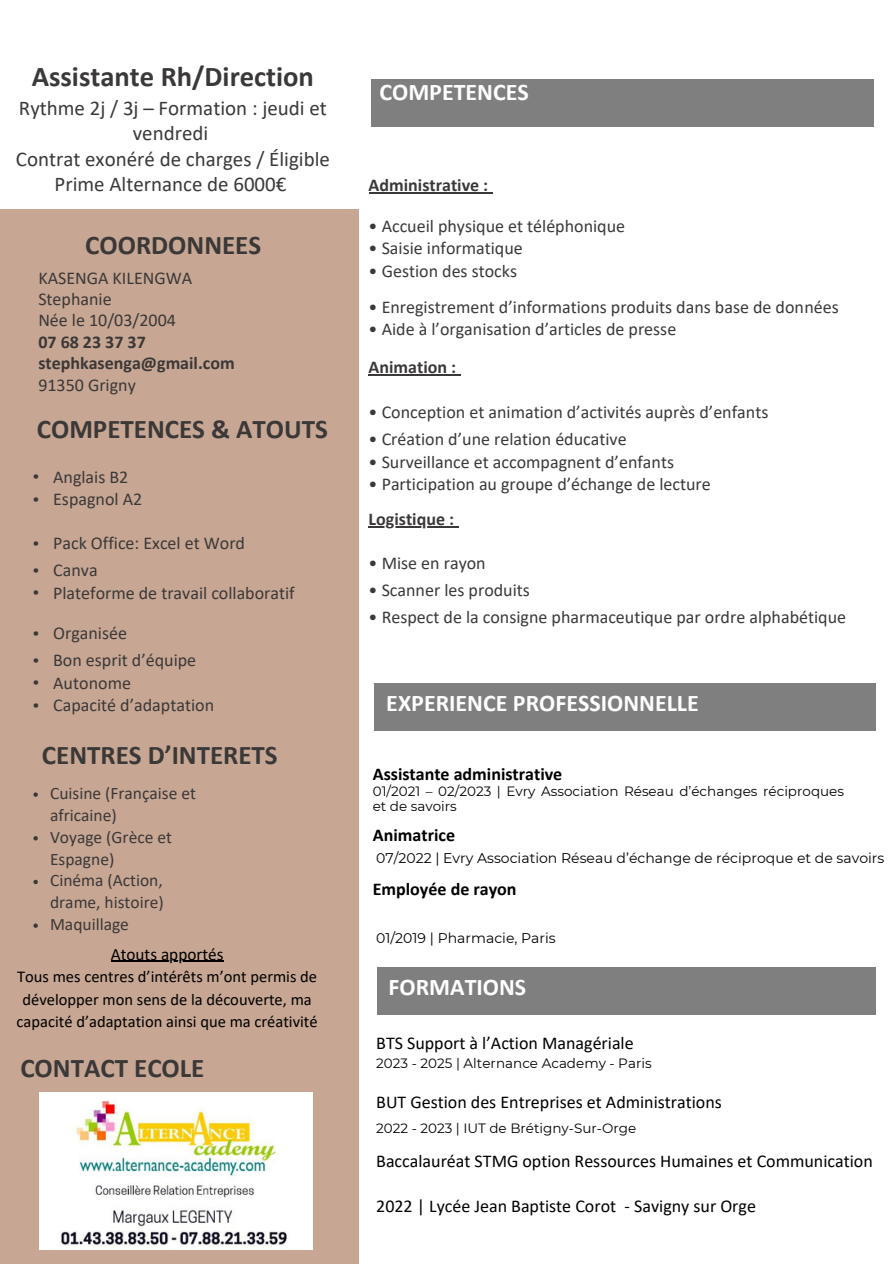
<style>
.page{position:relative;width:894px;height:1264px;background:#fff}
.page>*{position:absolute;margin:0;border:0;box-sizing:border-box;transform-origin:0 0}
.t1{font:700 28.65px "Calibri";color:#3b3838}
.t2{font:700 27px "Calibri";color:#3b3838}
.t3{font:700 24px "Calibri";color:#fff}
.t4{font:21px/25.3px "Calibri";color:#3b3838;text-align:center}
.t5{font:18px/21.3px "Calibri";color:#3b3838}
.t6{font:18px "Calibri";color:#000}
.t7{font:700 18px/21.3px "Calibri";color:#3b3838}
.t8{font:700 18px "Calibri";color:#000}
.t9{font:18px/22.5px "IBM Plex Sans";color:#3b3838}
.t10{font:17.4px/21.9px "Calibri";color:#3b3838}
.t11{font:17.25px "Calibri";color:#000}
.t12{font:16.5px/22.5px "Calibri";color:#000;text-align:center}
.t13{font:14.1px "Montserrat";color:#000}
.t14{font:13.5px/15.8px "Montserrat";color:#000}
.s1{font-weight:400}
</style>
<div class="page">
<div style="left:0;top:209px;width:358px;height:1054px;background:#c7a693"></div>
<div style="left:371px;top:79px;width:502px;height:48px;background:#7f7f7f"></div>
<div style="left:375px;top:683px;width:500px;height:47px;background:#7f7f7f"></div>
<div style="left:377px;top:967px;width:498px;height:47px;background:#7f7f7f"></div>
<img style="left:39px;top:1092px;width:273px;height:157px">
<svg style="left:33px;top:792px;width:5px;height:4px"></svg>
<svg style="left:33px;top:836px;width:5px;height:4px"></svg>
<svg style="left:33px;top:879px;width:5px;height:5px"></svg>
<svg style="left:33px;top:923px;width:5px;height:4px"></svg>
<hr style="left:368px;top:192px;width:120px;height:1px;background:#3b3838">
<hr style="left:368px;top:374px;width:88px;height:1px;background:#3b3838">
<hr style="left:368px;top:526px;width:86px;height:1px;background:#3b3838">
<hr style="left:111px;top:960px;width:112px;height:2px;background:#000">
<p class="t1" style="left:32px;top:65px;width:284px">Assistante Rh/Direction</p>
<p class="t4" style="left:19px;top:97px;width:309px">Rythme 2j / 3j – Formation : jeudi et vendredi</p>
<p class="t4" style="left:16px;top:148px;width:315px">Contrat exonéré de charges / Éligible<br>Prime Alternance de 6000€</p>
<p class="t2" style="left:85px;top:234px;width:177px">COORDONNEES</p>
<p class="t5" style="left:38px;top:268px;width:155px">KASENGA KILENGWA<br>Stephanie</p>
<p class="t5" style="left:38px;top:311px;width:139px">Née le 10/03/2004</p>
<p class="t7" style="left:38px;top:333px;width:198px">07 68 23 37 37 stephkasenga@gmail.com<br><span class="s1">91350 Grigny</span></p>
<p class="t2" style="left:37px;top:418px;width:292px">COMPETENCES &amp; ATOUTS</p>
<p class="t9" style="left:32px;top:464px;width:9px">• •</p>
<p class="t9" style="left:32px;top:530px;width:9px">•</p>
<p class="t9" style="left:32px;top:557px;width:9px">•</p>
<p class="t9" style="left:32px;top:580px;width:9px">•</p>
<p class="t9" style="left:32px;top:620px;width:9px">•</p>
<p class="t9" style="left:32px;top:647px;width:9px">•</p>
<p class="t9" style="left:32px;top:670px;width:9px">•</p>
<p class="t9" style="left:32px;top:692px;width:9px">•</p>
<p class="t5" style="left:53px;top:467px;width:77px">Anglais B2</p>
<p class="t5" style="left:53px;top:490px;width:90px">Espagnol A2</p>
<p class="t5" style="left:53px;top:534px;width:193px">Pack Office: Excel et Word</p>
<p class="t5" style="left:53px;top:561px;width:46px">Canva</p>
<p class="t5" style="left:53px;top:583px;width:243px">Plateforme de travail collaboratif</p>
<p class="t5" style="left:53px;top:624px;width:75px">Organisée</p>
<p class="t5" style="left:53px;top:651px;width:144px">Bon esprit d’équipe</p>
<p class="t5" style="left:53px;top:673px;width:79px">Autonome</p>
<p class="t5" style="left:53px;top:696px;width:162px">Capacité d’adaptation</p>
<p class="t2" style="left:42px;top:743px;width:237px">CENTRES D’INTERETS</p>
<p class="t10" style="left:50px;top:783px;width:147px">Cuisine (Française et africaine)</p>
<p class="t10" style="left:50px;top:827px;width:123px">Voyage (Grèce et<br>Espagne)</p>
<p class="t10" style="left:50px;top:871px;width:115px">Cinéma (Action, drame, histoire)</p>
<p class="t10" style="left:50px;top:914px;width:80px">Maquillage</p>
<p class="t11" style="left:111px;top:946px;width:114px">Atouts apportés</p>
<p class="t12" style="left:17px;top:966px;width:302px">Tous mes centres d’intérêts m’ont permis de développer mon sens de la découverte, ma capacité d’adaptation ainsi que ma créativité</p>
<p class="t2" style="left:20px;top:1056px;width:185px">CONTACT ECOLE</p>
<p class="t3" style="left:379px;top:82px;width:151px">COMPETENCES</p>
<p class="t7" style="left:368px;top:176px;width:121px">Administrative :</p>
<p class="t5" style="left:368px;top:216px;width:258px">• Accueil physique et téléphonique</p>
<p class="t5" style="left:368px;top:239px;width:155px">• Saisie informatique</p>
<p class="t5" style="left:368px;top:261px;width:150px">• Gestion des stocks</p>
<p class="t5" style="left:368px;top:297px;width:471px">• Enregistrement d’informations produits dans base de données</p>
<p class="t5" style="left:368px;top:320px;width:309px">• Aide à l’organisation d’articles de presse</p>
<p class="t7" style="left:368px;top:358px;width:89px">Animation :</p>
<p class="t5" style="left:368px;top:403px;width:401px">• Conception et animation d’activités auprès d’enfants</p>
<p class="t5" style="left:368px;top:430px;width:259px">• Création d’une relation éducative</p>
<p class="t5" style="left:368px;top:453px;width:307px">• Surveillance et accompagnent d’enfants</p>
<p class="t5" style="left:368px;top:475px;width:343px">• Participation au groupe d’échange de lecture</p>
<p class="t7" style="left:368px;top:510px;width:87px">Logistique :</p>
<p class="t5" style="left:368px;top:554px;width:119px">• Mise en rayon</p>
<p class="t5" style="left:368px;top:581px;width:163px">• Scanner les produits</p>
<p class="t5" style="left:368px;top:608px;width:479px">• Respect de la consigne pharmaceutique par ordre alphabétique</p>
<p class="t3" style="left:386px;top:693px;width:314px">EXPERIENCE PROFESSIONNELLE</p>
<p class="t8" style="left:372px;top:766px;width:191px">Assistante administrative</p>
<p class="t14" style="left:372px;top:782px;width:472px">01/2021 – 02/2023 | Evry Association Réseau d’échanges réciproques et de savoirs</p>
<p class="t8" style="left:372px;top:827px;width:84px">Animatrice</p>
<p class="t13" style="left:376px;top:849px;width:509px">07/2022 | Evry Association Réseau d’échange de réciproque et de savoirs</p>
<p class="t8" style="left:372px;top:881px;width:145px">Employée de rayon</p>
<p class="t13" style="left:376px;top:929px;width:181px">01/2019 | Pharmacie, Paris</p>
<p class="t3" style="left:388px;top:977px;width:139px">FORMATIONS</p>
<p class="t6" style="left:376px;top:1035px;width:259px">BTS Support à l’Action Managériale</p>
<p class="t14" style="left:376px;top:1055px;width:277px">2023 - 2025 | Alternance Academy - Paris</p>
<p class="t6" style="left:376px;top:1094px;width:347px">BUT Gestion des Entreprises et Administrations</p>
<p class="t14" style="left:376px;top:1120px;width:261px">2022 - 2023 | IUT de Brétigny-Sur-Orge</p>
<p class="t6" style="left:376px;top:1153px;width:498px">Baccalauréat STMG option Ressources Humaines et Communication</p>
<p class="t6" style="left:376px;top:1198px;width:381px">2022 | Lycée Jean Baptiste Corot - Savigny sur Orge</p>
</div>
